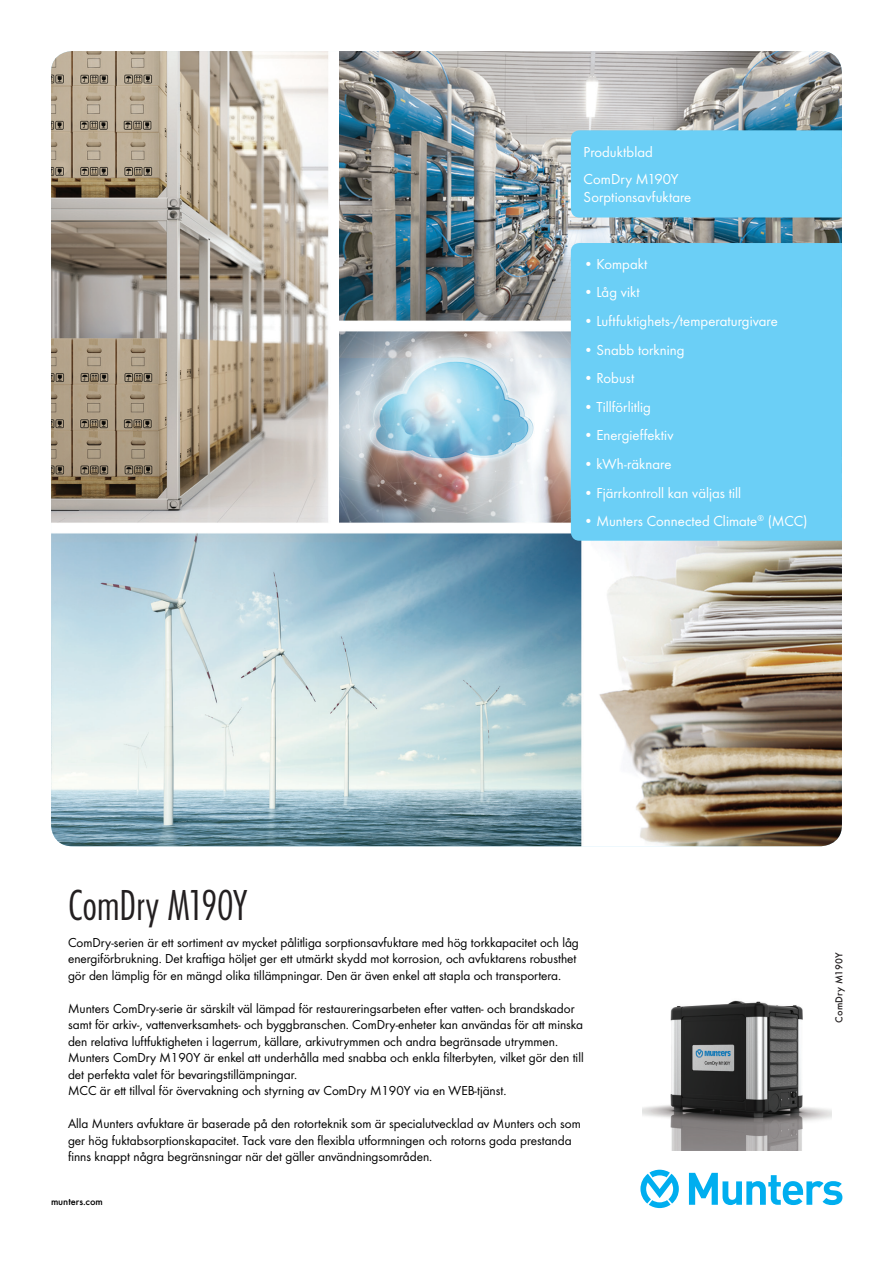
<style>
.page{position:relative;width:893px;height:1263px;background:#fff}
.page>*{position:absolute;margin:0;border:0;box-sizing:border-box;transform-origin:0 0}
.t1{font:300 45px "Futura Con";letter-spacing:-.01em;color:#231f20}
.t2{font:15px/26.5px "Futura Boo";letter-spacing:.005em;color:#fff}
.t3{font:13.5px/16.5px "Futura Boo";color:#000}
.t4{font:500 10.5px "Futura";letter-spacing:-.005em;color:#000}
.t5{font:500 10.5px "Futura";letter-spacing:.02em;color:#231f20}
</style>
<div class="page">
<img style="left:51px;top:51px;width:791px;height:795px">
<svg style="left:689px;top:1173px;width:153px;height:32px"></svg>
<svg style="left:640px;top:1170px;width:39px;height:38px"></svg>
<img style="left:642px;top:1000px;width:189px;height:150px">
<div style="left:571px;top:130px;width:271px;height:87px;background:#6bcff6"></div>
<div style="left:571px;top:243px;width:271px;height:298px;background:#6bcff6"></div>
<p class="t2" style="left:584px;top:139px;width:97px">Produktblad<br>ComDry M190Y</p>
<p class="t2" style="left:584px;top:183px;width:109px">Sorptionsavfuktare</p>
<p class="t2" style="left:584px;top:250px;width:65px">• Kompakt</p>
<p class="t2" style="left:584px;top:279px;width:58px">• Låg vikt</p>
<p class="t2" style="left:584px;top:308px;width:196px">• Luftfuktighets-/temperaturgivare</p>
<p class="t2" style="left:584px;top:336px;width:102px">• Snabb torkning</p>
<p class="t2" style="left:584px;top:365px;width:52px">• Robust</p>
<p class="t2" style="left:584px;top:393px;width:69px">• Tillförlitlig</p>
<p class="t2" style="left:584px;top:422px;width:91px">• Energieffektiv</p>
<p class="t2" style="left:584px;top:451px;width:89px">• kWh-räknare</p>
<p class="t2" style="left:584px;top:479px;width:159px">• Fjärrkontroll kan väljas till</p>
<p class="t2" style="left:584px;top:508px;width:225px">• Munters Connected Climate<sup>®</sup> (MCC)</p>
<h1 class="t1" style="left:68px;top:879px;width:181px">ComDry M190Y</h1>
<p class="t3" style="left:68px;top:934px;width:512px">ComDry-serien är ett sortiment av mycket pålitliga sorptionsavfuktare med hög torkkapacitet och låg energiförbrukning. Det kraftiga höljet ger ett utmärkt skydd mot korrosion, och avfuktarens robusthet gör den lämplig för en mängd olika tillämpningar. Den är även enkel att stapla och transportera.</p>
<p class="t3" style="left:68px;top:1000px;width:517px">Munters ComDry-serie är särskilt väl lämpad för restaureringsarbeten efter vatten- och brandskador samt för arkiv-, vattenverksamhets- och byggbranschen. ComDry-enheter kan användas för att minska den relativa luftfuktigheten i lagerrum, källare, arkivutrymmen och andra begränsade utrymmen.<br>Munters ComDry M190Y är enkel att underhålla med snabba och enkla filterbyten, vilket gör den till det perfekta valet för bevaringstillämpningar.<br>MCC är ett tillval för övervakning och styrning av ComDry M190Y via en WEB-tjänst.</p>
<p class="t3" style="left:68px;top:1115px;width:514px">Alla Munters avfuktare är baserade på den rotorteknik som är specialutvecklad av Munters och som ger hög fuktabsorptionskapacitet. Tack vare den flexibla utformningen och rotorns goda prestanda finns knappt några begränsningar när det gäller användningsområden.</p>
<p class="t4" style="left:51px;top:1195px;width:53px">munters.com</p>
<p class="t5" style="left:833px;top:1023px;width:72px;rotate:-90deg">ComDry M190Y</p>
</div>
